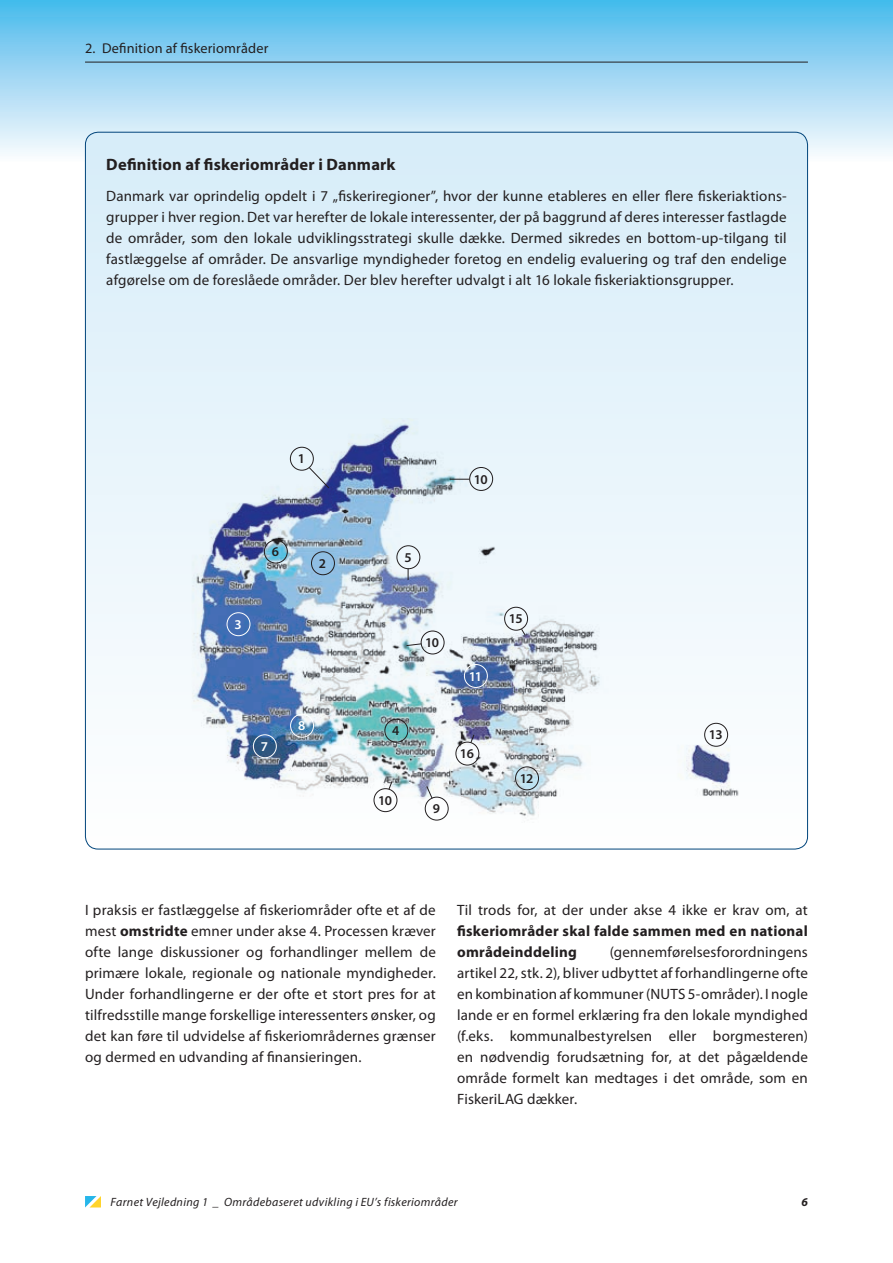
<style>
.page{position:relative;width:893px;height:1263px;background:#fff}
.page>*{position:absolute;margin:0;border:0;box-sizing:border-box;transform-origin:0 0}
.t1{font:700 16.5px "Myriad Pro";letter-spacing:.01em;color:#231f20}
.t2{font:15px/21px "Myriad Pro";letter-spacing:.01em;color:#231f20;text-align:justify}
.t3{font:700 15px/21px "Myriad Pro";letter-spacing:.015em;color:#231f20}
.t4{font:14.25px "Myriad Pro";letter-spacing:.015em;color:#231f20}
.t5{font:600 13.5px "Myriad Pro";letter-spacing:-.04em;color:#231f20}
.t6{font:600 13.5px "Myriad Pro";color:#fff}
.t7{font:italic 12px "Myriad Pro";letter-spacing:.025em;color:#231f20}
.t8{font:italic 700 12px "Myriad Pro";color:#231f20}
.s1{font-weight:700}
</style>
<div class="page">
<div style="left:0;top:0;width:893px;height:162px;background:linear-gradient(to bottom,#49b9ec,#fdfbfd)"></div>
<svg style="left:85px;top:1196px;width:16px;height:11px"></svg>
<div style="left:85px;top:132px;width:722px;height:717px;background:linear-gradient(to bottom,#d6ecf9,#fefefe);border-radius:13px"></div>
<img style="left:178px;top:419px;width:568px;height:404px">
<div style="left:290px;top:447px;width:24px;height:24px;border:1px solid #231f20;border-radius:50%"></div>
<svg style="left:308px;top:466px;width:22px;height:23px"></svg>
<div style="left:469px;top:467px;width:24px;height:24px;border:1px solid #231f20;border-radius:50%"></div>
<svg style="left:450px;top:479px;width:19px;height:1px"></svg>
<div style="left:421px;top:631px;width:23px;height:23px;border:1px solid #231f20;border-radius:50%"></div>
<div style="left:515px;top:766px;width:24px;height:24px;border:1px solid #231f20;border-radius:50%"></div>
<div style="left:384px;top:719px;width:24px;height:23px;border:1px solid #231f20;border-radius:50%"></div>
<div style="left:264px;top:540px;width:24px;height:23px;border:1px solid #231f20;border-radius:50%"></div>
<div style="left:311px;top:551px;width:24px;height:24px;border:1px solid #231f20;border-radius:50%"></div>
<div style="left:704px;top:723px;width:24px;height:24px;border:1px solid #231f20;border-radius:50%"></div>
<div style="left:227px;top:612px;width:23px;height:24px;border:1px solid #fff;border-radius:50%"></div>
<div style="left:253px;top:734px;width:24px;height:24px;border:1px solid #fff;border-radius:50%"></div>
<div style="left:290px;top:714px;width:24px;height:24px;border:1px solid #fff;border-radius:50%"></div>
<div style="left:464px;top:664px;width:24px;height:24px;border:1px solid #fff;border-radius:50%"></div>
<div style="left:396px;top:545px;width:24px;height:24px;border:1px solid #231f20;border-radius:50%"></div>
<svg style="left:408px;top:568px;width:1px;height:12px"></svg>
<svg style="left:406px;top:643px;width:16px;height:3px"></svg>
<div style="left:374px;top:788px;width:23px;height:24px;border:1px solid #231f20;border-radius:50%"></div>
<svg style="left:388px;top:780px;width:5px;height:10px"></svg>
<div style="left:455px;top:742px;width:24px;height:23px;border:1px solid #231f20;border-radius:50%"></div>
<svg style="left:470px;top:734px;width:5px;height:10px"></svg>
<div style="left:425px;top:797px;width:24px;height:23px;border:1px solid #231f20;border-radius:50%"></div>
<svg style="left:426px;top:785px;width:7px;height:14px"></svg>
<div style="left:504px;top:607px;width:24px;height:24px;border:1px solid #231f20;border-radius:50%"></div>
<svg style="left:520px;top:628px;width:6px;height:8px"></svg>
<hr style="left:85px;top:62px;width:723px;height:1px;background:#231f20">
<p class="t4" style="left:85px;top:40px;width:185px">2. Definition af fiskeriområder</p>
<p class="t1" style="left:106px;top:153px;width:291px">Definition af fiskeriområder i Danmark</p>
<p class="t2" style="left:106px;top:185px;width:682px">Danmark var oprindelig opdelt i 7 „fiskeriregioner”, hvor der kunne etableres en eller flere fiskeriaktions&shy;grupper i hver region. Det var herefter de lokale interessenter, der på baggrund af deres interesser fastlagde de områder, som den lokale udviklingsstrategi skulle dække. Dermed sikredes en bottom-up-tilgang til fastlæggelse af områder. De ansvarlige myndigheder foretog en endelig evaluering og traf den endelige afgørelse om de foreslåede områder. Der blev herefter udvalgt i alt 16 lokale fiskeriaktionsgrupper.</p>
<p class="t5" style="left:298px;top:450px;width:9px">1</p>
<p class="t6" style="left:234px;top:616px;width:9px">3</p>
<p class="t5" style="left:272px;top:543px;width:9px">6</p>
<p class="t5" style="left:319px;top:555px;width:9px">2</p>
<p class="t6" style="left:261px;top:738px;width:9px">7</p>
<p class="t6" style="left:298px;top:717px;width:9px">8</p>
<p class="t5" style="left:474px;top:470px;width:15px">10</p>
<p class="t5" style="left:404px;top:549px;width:9px">5</p>
<p class="t5" style="left:392px;top:722px;width:9px">4</p>
<p class="t5" style="left:378px;top:792px;width:15px">10</p>
<p class="t5" style="left:425px;top:634px;width:15px">10</p>
<p class="t6" style="left:469px;top:667px;width:15px">11</p>
<p class="t5" style="left:433px;top:800px;width:9px">9</p>
<p class="t5" style="left:460px;top:745px;width:15px">16</p>
<p class="t5" style="left:509px;top:610px;width:15px">15</p>
<p class="t5" style="left:520px;top:770px;width:15px">12</p>
<p class="t5" style="left:709px;top:726px;width:15px">13</p>
<p class="t2" style="left:85px;top:899px;width:352px">I praksis er fastlæggelse af fiskeriområder ofte et af de mest <span class="s1">omstridte</span> emner under akse 4. Processen kræver ofte lange diskussioner og forhandlinger mellem de primære lokale, regionale og nationale myndigheder.<br>Under forhandlingerne er der ofte et stort pres for at tilfredsstille mange forskellige interessenters ønsker, og det kan føre til udvidelse af fiskeriområdernes grænser og dermed en udvanding af finansieringen.</p>
<p class="t2" style="left:457px;top:899px;width:352px">Til trods for, at der under akse 4 ikke er krav om, at</p>
<p class="t3" style="left:457px;top:920px;width:352px">fiskeriområder skal falde sammen med en national områdeinddeling</p>
<p class="t2" style="left:457px;top:941px;width:352px;text-indent:153px">(gennemførelsesforordningens artikel 22, stk. 2), bliver udbyttet af forhandlingerne ofte en kombination af kommuner (NUTS 5-områder). I nogle lande er en formel erklæring fra den lokale myndighed (f.eks. kommunalbestyrelsen eller borgmesteren) en nødvendig forudsætning for, at det pågældende område formelt kan medtages i det område, som en FiskeriLAG dækker.</p>
<p class="t7" style="left:111px;top:1194px;width:349px">Farnet Vejledning 1 _ Områdebaseret udvikling i EU’s fiskeriområder</p>
<p class="t8" style="left:801px;top:1194px;width:8px">6</p>
</div>
